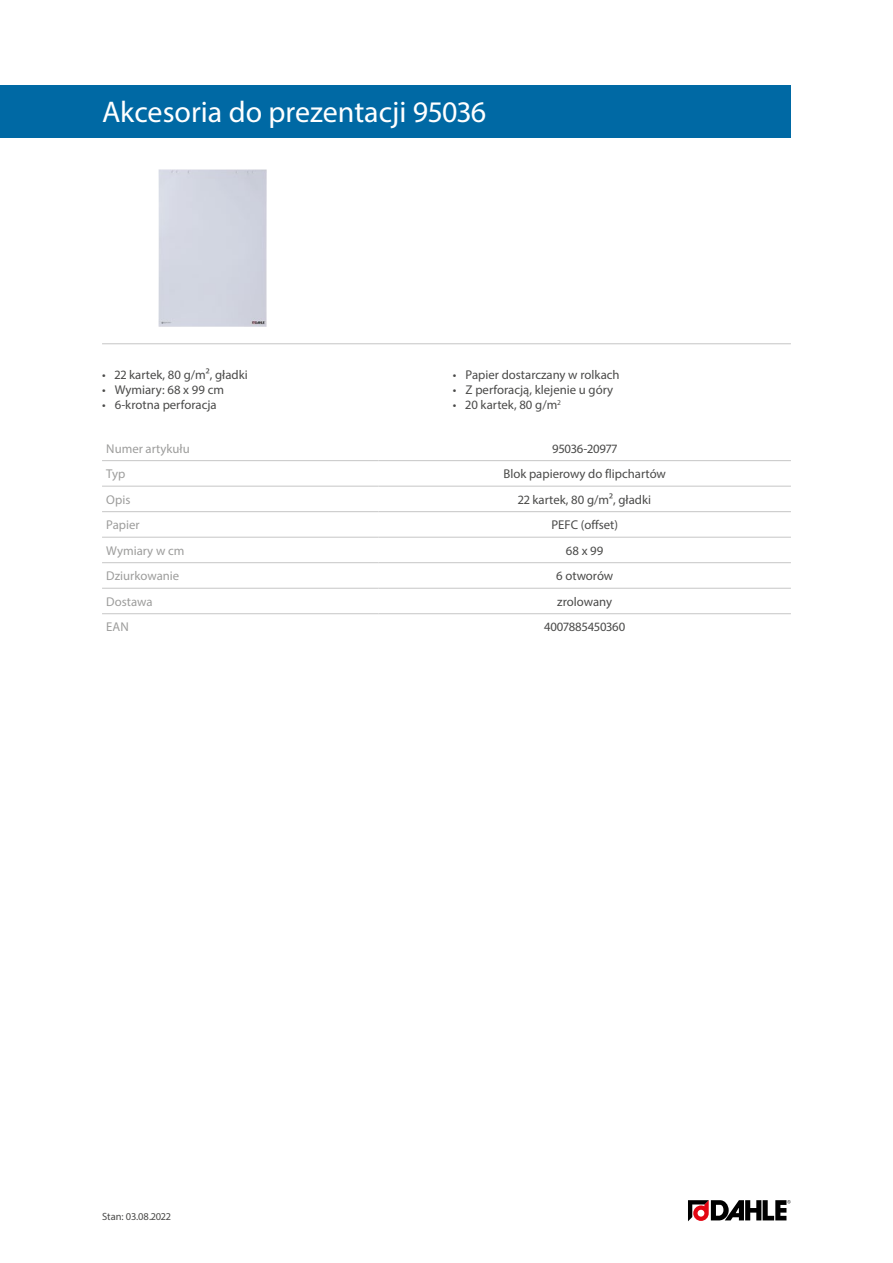
<style>
.page{position:relative;width:893px;height:1263px;background:#fff}
.page>*{position:absolute;margin:0;border:0;box-sizing:border-box;transform-origin:0 0}
.Produktname{font:30px "Myriad Pro";color:#fff}
.Produkttabelle_Zentr{font:12.75px "Myriad Pro";color:#4a4a49}
.Produkttabelle_Links{font:12.75px "Myriad Pro";color:#9d9d9c}
.t1{font:10.5px "Myriad Pro";color:#4a4a49}
</style>
<div class="page">
<div style="left:158px;top:169px;width:109px;height:158px;background:#d2d6e1"></div>
<hr style="left:102px;top:343px;width:689px;height:1px;background:#c6c6c6">
<svg style="left:688px;top:1200px;width:103px;height:21px"></svg>
<div style="left:0;top:85px;width:791px;height:53px;background:#0069a4"></div>
<hr style="left:102px;top:460px;width:276px;height:1px;background:#c6c6c6">
<hr style="left:378px;top:460px;width:413px;height:1px;background:#c6c6c6">
<hr style="left:102px;top:486px;width:276px;height:1px;background:#c6c6c6">
<hr style="left:378px;top:486px;width:413px;height:1px;background:#c6c6c6">
<hr style="left:102px;top:511px;width:276px;height:1px;background:#c6c6c6">
<hr style="left:378px;top:511px;width:413px;height:1px;background:#c6c6c6">
<hr style="left:102px;top:537px;width:276px;height:1px;background:#c6c6c6">
<hr style="left:378px;top:537px;width:413px;height:1px;background:#c6c6c6">
<hr style="left:102px;top:562px;width:276px;height:1px;background:#c6c6c6">
<hr style="left:378px;top:562px;width:413px;height:1px;background:#c6c6c6">
<hr style="left:102px;top:588px;width:276px;height:1px;background:#c6c6c6">
<hr style="left:378px;top:588px;width:413px;height:1px;background:#c6c6c6">
<hr style="left:102px;top:613px;width:276px;height:1px;background:#c6c6c6">
<hr style="left:378px;top:613px;width:413px;height:1px;background:#c6c6c6">
<p class="Produktname" style="left:102px;top:94px;width:386px">Akcesoria do prezentacji 95036</p>
<p class="Produkttabelle_Zentr" style="left:102px;top:367px;width:147px">• 22 kartek, 80 g/m², gładki</p>
<p class="Produkttabelle_Zentr" style="left:102px;top:382px;width:124px">• Wymiary: 68 x 99 cm</p>
<p class="Produkttabelle_Zentr" style="left:102px;top:397px;width:116px">• 6-krotna perforacja</p>
<p class="Produkttabelle_Zentr" style="left:453px;top:367px;width:168px">• Papier dostarczany w rolkach</p>
<p class="Produkttabelle_Zentr" style="left:453px;top:382px;width:162px">• Z perforacją, klejenie u góry</p>
<p class="Produkttabelle_Zentr" style="left:453px;top:397px;width:109px">• 20 kartek, 80 g/m<sup>2</sup></p>
<p class="Produkttabelle_Links" style="left:106px;top:440px;width:85px">Numer artykułu</p>
<p class="Produkttabelle_Zentr" style="left:552px;top:440px;width:67px">95036-20977</p>
<p class="Produkttabelle_Links" style="left:106px;top:466px;width:21px">Typ</p>
<p class="Produkttabelle_Zentr" style="left:503px;top:466px;width:164px">Blok papierowy do flipchartów</p>
<p class="Produkttabelle_Links" style="left:106px;top:491px;width:26px">Opis</p>
<p class="Produkttabelle_Zentr" style="left:518px;top:491px;width:135px">22 kartek, 80 g/m², gładki</p>
<p class="Produkttabelle_Links" style="left:106px;top:517px;width:35px">Papier</p>
<p class="Produkttabelle_Zentr" style="left:551px;top:517px;width:68px">PEFC (offset)</p>
<p class="Produkttabelle_Links" style="left:106px;top:543px;width:80px">Wymiary w cm</p>
<p class="Produkttabelle_Zentr" style="left:566px;top:543px;width:39px">68 x 99</p>
<p class="Produkttabelle_Links" style="left:106px;top:568px;width:74px">Dziurkowanie</p>
<p class="Produkttabelle_Zentr" style="left:556px;top:568px;width:59px">6 otworów</p>
<p class="Produkttabelle_Links" style="left:106px;top:594px;width:48px">Dostawa</p>
<p class="Produkttabelle_Zentr" style="left:557px;top:594px;width:56px">zrolowany</p>
<p class="Produkttabelle_Links" style="left:106px;top:619px;width:24px">EAN</p>
<p class="Produkttabelle_Zentr" style="left:544px;top:619px;width:83px">4007885450360</p>
<p class="t1" style="left:102px;top:1210px;width:70px">Stan: 03.08.2022</p>
</div>
